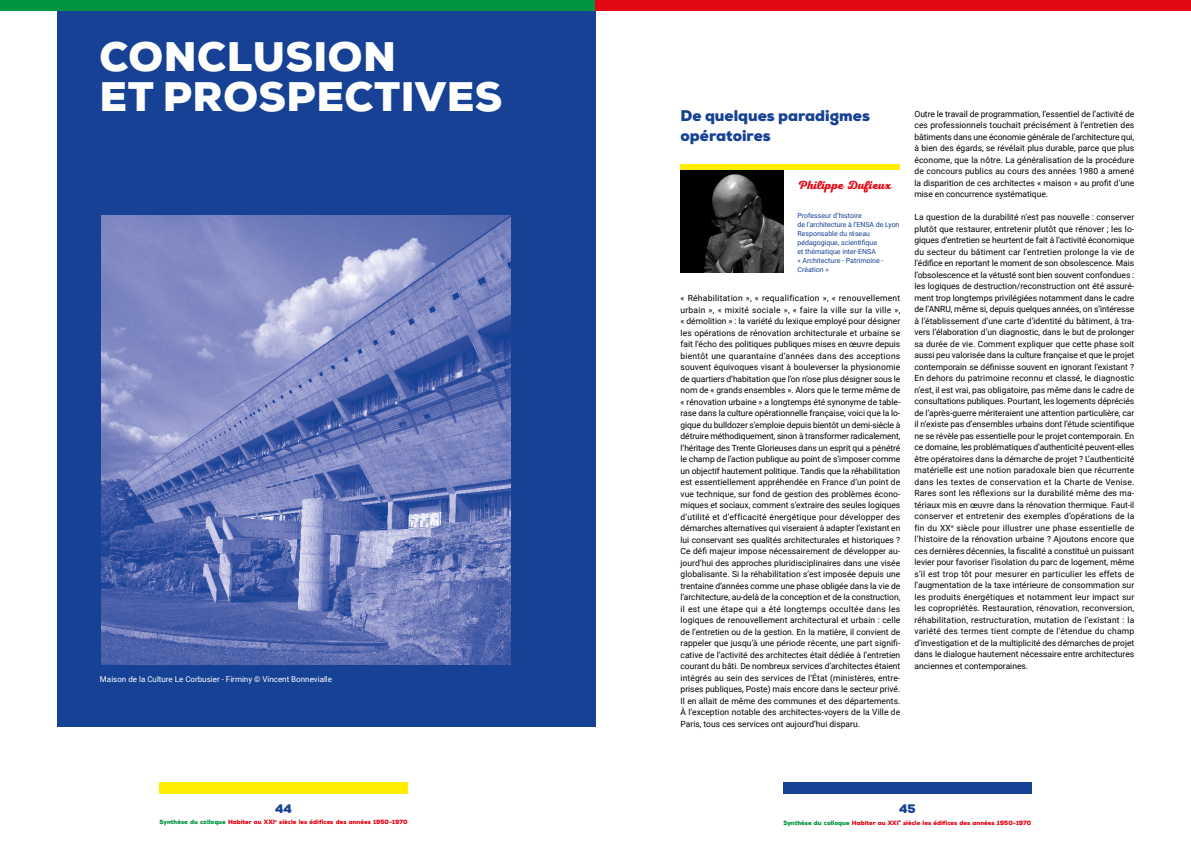
<style>
.page{position:relative;width:1191px;height:842px;background:#fff}
.page>*{position:absolute;margin:0;border:0;box-sizing:border-box;transform-origin:0 0}
.t1{font:900 40px/40px "Nexa";letter-spacing:.015em;color:#fff}
.t2{font:900 15px/20px "Nexa";color:#164194}
.t3{font:700 12px "Nexa Script";color:#e30613}
.t4{font:900 12px "Nexa";color:#164194}
.t5{font:8.5px/11.5px "Roboto";color:#000;text-align:justify}
.t6{font:8px "Roboto";color:#fff}
.t7{font:7px/9px "Roboto";color:#164194}
.t8{font:900 6px "Nexa";color:#e30613}
.s1{color:#009641}
</style>
<div class="page">
<div style="left:159px;top:782px;width:248px;height:12px;background:#ffed00"></div>
<div style="left:0;top:0;width:595px;height:11px;background:#009641"></div>
<div style="left:783px;top:782px;width:248px;height:12px;background:#164194"></div>
<div style="left:595px;top:0;width:596px;height:11px;background:#e30613"></div>
<div style="left:57px;top:11px;width:538px;height:716px;background:#164194"></div>
<img style="left:101px;top:215px;width:409px;height:449px">
<img style="left:680px;top:169px;width:103px;height:103px">
<div style="left:680px;top:164px;width:220px;height:5px;background:#ffed00"></div>
<h1 class="t1" style="left:99px;top:36px;width:404px">CONCLUSION<br>ET PROSPECTIVES</h1>
<p class="t6" style="left:100px;top:673px;width:234px">Maison de la Culture Le Corbusier - Firminy © Vincent Bonnevialle</p>
<h3 class="t4" style="left:275px;top:800px;width:19px">44</h3>
<p class="t8" style="left:159px;top:818px;width:250px"><span class="s1">Synthèse du colloque</span> Habiter au XXI<sup>e</sup> siècle les édifices des années 1950-1970</p>
<h2 class="t2" style="left:680px;top:106px;width:191px">De quelques paradigmes opératoires</h2>
<p class="t5" style="left:914px;top:108px;width:221px">Outre le travail de programmation, l’essentiel de l’activité de ces professionnels touchait précisément à l’entretien des bâtiments dans une économie générale de l’architecture qui, à bien des égards, se révélait plus durable, parce que plus économe, que la nôtre. La généralisation de la procédure de concours publics au cours des années 1980 a amené la disparition de ces architectes « maison » au profit d’une mise en concurrence systématique.</p>
<p class="t5" style="left:914px;top:211px;width:221px">La question de la durabilité n’est pas nouvelle : conserver plutôt que restaurer, entretenir plutôt que rénover ; les lo&shy;giques d’entretien se heurtent de fait à l’activité économique du secteur du bâtiment car l’entretien prolonge la vie de l’édifice en reportant le moment de son obsolescence. Mais l’obsolescence et la vétusté sont bien souvent confondues : les logiques de destruction/reconstruction ont été assuré&shy;ment trop longtemps privilégiées notamment dans le cadre de l’ANRU, même si, depuis quelques années, on s’intéresse à l’établissement d’une carte d’identité du bâtiment, à tra&shy;vers l’élaboration d’un diagnostic, dans le but de prolonger sa durée de vie. Comment expliquer que cette phase soit aussi peu valorisée dans la culture française et que le projet contemporain se définisse souvent en ignorant l’existant ?<br>En dehors du patrimoine reconnu et classé, le diagnostic n’est, il est vrai, pas obligatoire, pas même dans le cadre de consultations publiques. Pourtant, les logements dépréciés de l’après-guerre mériteraient une attention particulière, car il n’existe pas d’ensembles urbains dont l’étude scientifique ne se révèle pas essentielle pour le projet contemporain. En ce domaine, les problématiques d’authenticité peuvent-elles être opératoires dans la démarche de projet ? L’authenticité matérielle est une notion paradoxale bien que récurrente dans les textes de conservation et la Charte de Venise.<br>Rares sont les réflexions sur la durabilité même des ma&shy;tériaux mis en œuvre dans la rénovation thermique. Faut-il conserver et entretenir des exemples d’opérations de la fin du XX<sup>e</sup> siècle pour illustrer une phase essentielle de l’histoire de la rénovation urbaine ? Ajoutons encore que ces dernières décennies, la fiscalité a constitué un puissant levier pour favoriser l’isolation du parc de logement, même s’il est trop tôt pour mesurer en particulier les effets de l’augmentation de la taxe intérieure de consommation sur les produits énergétiques et notamment leur impact sur les copropriétés. Restauration, rénovation, reconversion, réhabilitation, restructuration, mutation de l’existant : la variété des termes tient compte de l’étendue du champ d’investigation et de la multiplicité des démarches de projet dans le dialogue hautement nécessaire entre architectures anciennes et contemporaines.</p>
<h3 class="t3" style="left:797px;top:178px;width:95px">Philippe Dufieux</h3>
<p class="t7" style="left:797px;top:211px;width:103px">Professeur d’histoire<br>de l’architecture à l’ENSA de Lyon<br>Responsable du réseau pédagogique, scientifique<br>et thématique inter-ENSA<br>« Architecture - Patrimoine -<br>Création »</p>
<p class="t5" style="left:680px;top:292px;width:221px">« Réhabilitation », « requalification », « renouvellement urbain », « mixité sociale », « faire la ville sur la ville », « démolition » : la variété du lexique employé pour désigner les opérations de rénovation architecturale et urbaine se fait l’écho des politiques publiques mises en œuvre depuis bientôt une quarantaine d’années dans des acceptions souvent équivoques visant à bouleverser la physionomie de quartiers d’habitation que l’on n’ose plus désigner sous le nom de « grands ensembles ». Alors que le terme même de « rénovation urbaine » a longtemps été synonyme de table&shy;rase dans la culture opérationnelle française, voici que la lo&shy;gique du bulldozer s’emploie depuis bientôt un demi-siècle à détruire méthodiquement, sinon à transformer radicalement, l’héritage des Trente Glorieuses dans un esprit qui a pénétré le champ de l’action publique au point de s’imposer comme un objectif hautement politique. Tandis que la réhabilitation est essentiellement appréhendée en France d’un point de vue technique, sur fond de gestion des problèmes écono&shy;miques et sociaux, comment s’extraire des seules logiques d’utilité et d’efficacité énergétique pour développer des démarches alternatives qui viseraient à adapter l’existant en lui conservant ses qualités architecturales et historiques ?<br>Ce défi majeur impose nécessairement de développer au&shy;jourd’hui des approches pluridisciplinaires dans une visée globalisante. Si la réhabilitation s’est imposée depuis une trentaine d’années comme une phase obligée dans la vie de l’architecture, au-delà de la conception et de la construction, il est une étape qui a été longtemps occultée dans les logiques de renouvellement architectural et urbain : celle de l’entretien ou de la gestion. En la matière, il convient de rappeler que jusqu’à une période récente, une part signifi&shy;cative de l’activité des architectes était dédiée à l’entretien courant du bâti. De nombreux services d’architectes étaient intégrés au sein des services de l’État (ministères, entre&shy;prises publiques, Poste) mais encore dans le secteur privé.<br>Il en allait de même des communes et des départements.<br>À l’exception notable des architectes-voyers de la Ville de Paris, tous ces services ont aujourd’hui disparu.</p>
<h3 class="t4" style="left:899px;top:800px;width:18px">45</h3>
<p class="t8" style="left:783px;top:819px;width:250px"><span class="s1">Synthèse du colloque</span> Habiter au XXI<sup>e</sup> siècle les édifices des années 1950-1970</p>
</div>
